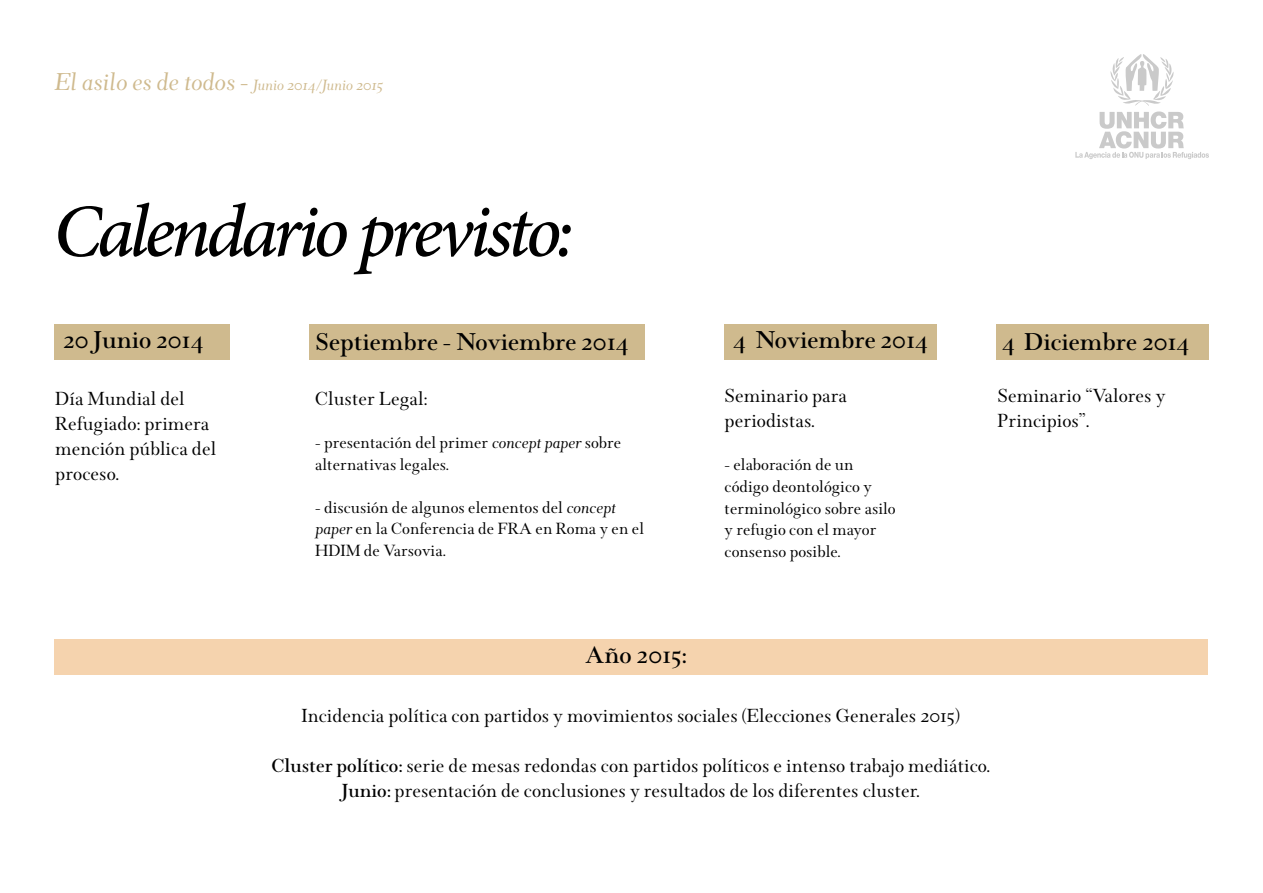
<style>
.page{position:relative;width:1263px;height:893px;background:#fff}
.page>*{position:absolute;margin:0;border:0;box-sizing:border-box;transform-origin:0 0}
.t1{font:italic 500 75px "Minion Pro";letter-spacing:-.06em;color:#000}
.t2{font:600 27px "Wessex";color:#000}
.t3{font:21px/25.2px "Wessex";color:#000}
.t4{font:18px/21.6px "Wessex";color:#000}
.t5{font:italic 16.5px "Wessex";color:#cfba8e}
.s1{font-size:27px}
.s2{font-style:italic}
.s3{font-weight:600}
</style>
<div class="page">
<svg style="left:1075px;top:54px;width:134px;height:105px"></svg>
<div style="left:54px;top:325px;width:175px;height:35px;background:#cfba8e"></div>
<div style="left:309px;top:325px;width:335px;height:35px;background:#cfba8e"></div>
<div style="left:725px;top:325px;width:212px;height:35px;background:#cfba8e"></div>
<div style="left:996px;top:325px;width:213px;height:35px;background:#cfba8e"></div>
<div style="left:54px;top:639px;width:1154px;height:36px;background:#f5d3ae"></div>
<p class="t5" style="left:54px;top:77px;width:330px"><span class="s1">El asilo es de todos -</span> Junio 2014/Junio 2015</p>
<h1 class="t1" style="left:53px;top:180px;width:522px">Calendario previsto:</h1>
<p class="t2" style="left:63px;top:325px;width:142px">20 Junio 2014</p>
<p class="t2" style="left:315px;top:327px;width:315px">Septiembre - Noviembre 2014</p>
<p class="t2" style="left:733px;top:325px;width:196px">4 Noviembre 2014</p>
<p class="t2" style="left:1002px;top:327px;width:189px">4 Diciembre 2014</p>
<p class="t3" style="left:55px;top:386px;width:162px">Día Mundial del<br>Refugiado: primera mención pública del proceso.</p>
<p class="t3" style="left:315px;top:386px;width:114px">Cluster Legal:</p>
<p class="t3" style="left:997px;top:383px;width:169px">Seminario “Valores y<br>Principios”.</p>
<p class="t3" style="left:725px;top:383px;width:124px">Seminario para periodistas.</p>
<p class="t4" style="left:725px;top:454px;width:173px">- elaboración de un código deontológico y terminológico sobre asilo y refugio con el mayor consenso posible.</p>
<p class="t4" style="left:315px;top:432px;width:308px">- presentación del primer <span class="s2">concept paper</span> sobre alternativas legales.</p>
<p class="t4" style="left:315px;top:497px;width:330px">- discusión de algunos elementos del <span class="s2">concept paper</span> en la Conferencia de FRA en Roma y en el<br>HDIM de Varsovia.</p>
<p class="t2" style="left:585px;top:640px;width:103px">Año 2015:</p>
<p class="t3" style="left:302px;top:703px;width:660px">Incidencia política con partidos y movimientos sociales (Elecciones Generales 2015)</p>
<p class="t3" style="left:271px;top:753px;width:720px;text-align:center"><span class="s3">Cluster político:</span> serie de mesas redondas con partidos políticos e intenso trabajo mediático.<br><span class="s3">Junio:</span> presentación de conclusiones y resultados de los diferentes cluster.</p>
</div>
